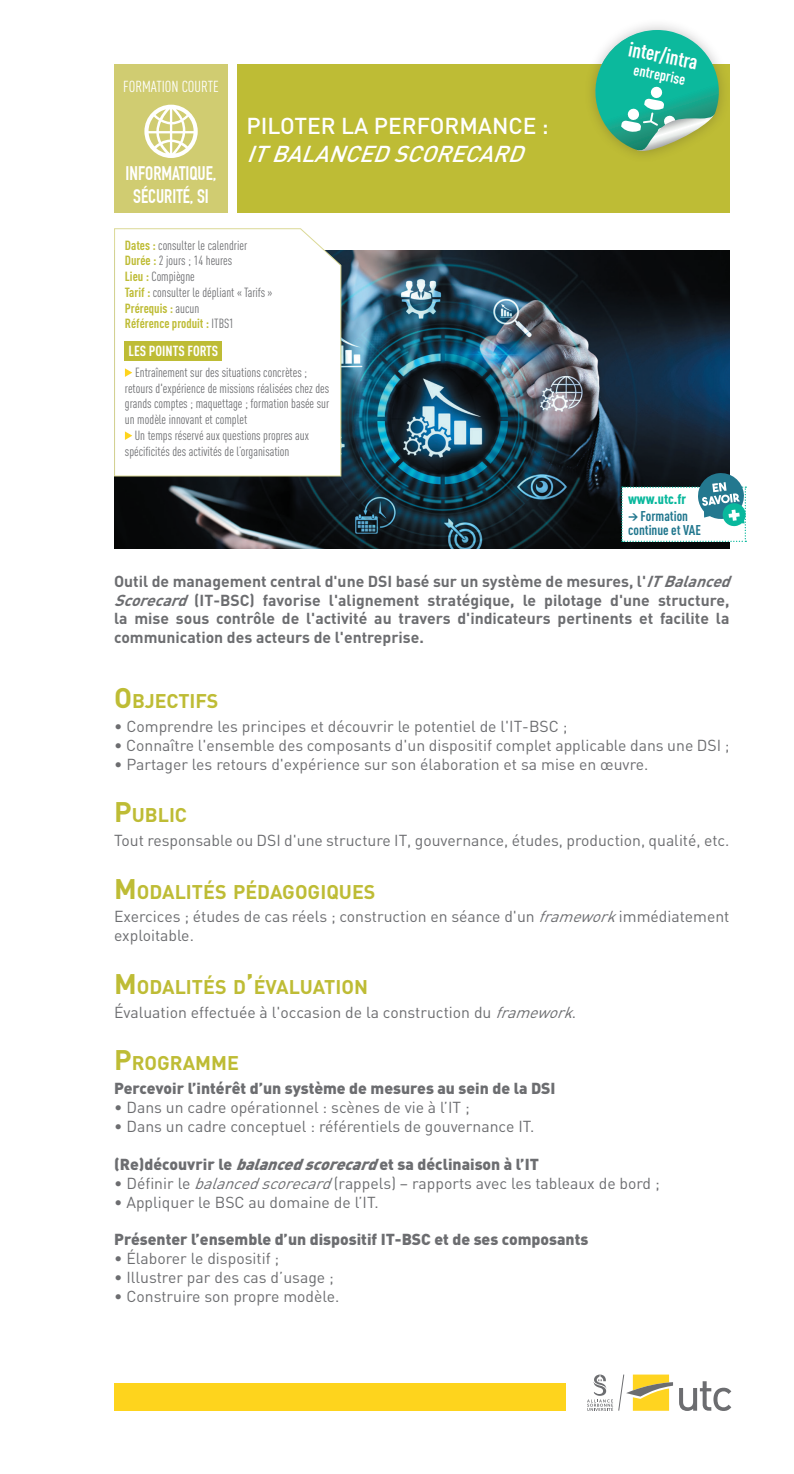
<style>
.page{position:relative;width:794px;height:1474px;background:#fff}
.page>*{position:absolute;margin:0;border:0;box-sizing:border-box;transform-origin:0 0}
.t1{font:500 22.75px/27.3px "DIN";color:#fff}
.t2{font:20.65px "DIN Cond Bold Alternate";color:#fff}
.t3{font:700 19.6px "DIN";color:#bebc35}
.t4{font:700 19.25px/23.1px "DIN Condensed";color:#fff;text-align:center}
.t5{font:15.75px/18.9px "DIN";color:#6c6d70}
.t6{font:700 15.75px/18.9px "DIN";color:#6c6d70}
.t7{font:900 15.75px "DIN";color:#6c6d70}
.t8{font:15.75px "DIN Cond";color:#fff}
.t9{font:15.05px "DIN Cond Bold Alternate";color:#fff}
.t10{font:14.35px "DIN Cond Bold Alternate";color:#fff}
.liste_avec_puce{font:14px/14px "DIN Cond Bold Alternate";color:#21778e}
.liste_avec_puce-2{font:900 14px "DIN Cond";color:#09b89d}
.t11{font:13.12px/15.8px "DIN Cond";color:#6c6d70}
.t12{font:13.12px "DIN Cond Bold Alternate";color:#bebc35}
.s1{font-style:italic}
.s2{font-family:"DIN Cond Bold Alternate";color:#bebc35}
.s3{font-family:"DIN Cond";color:#6c6d70}
.s4{font-size:28px}
</style>
<div class="page">
<div style="left:114px;top:1383px;width:452px;height:27px;background:#fed41d"></div>
<svg style="left:679px;top:1381px;width:52px;height:29px"></svg>
<svg style="left:587px;top:1374px;width:86px;height:36px"></svg>
<img style="left:114px;top:251px;width:615px;height:297px">
<svg style="left:114px;top:228px;width:228px;height:249px"></svg>
<div style="left:237px;top:64px;width:492px;height:149px;background:#bebc35"></div>
<div style="left:114px;top:64px;width:114px;height:149px;background:#d0cc71"></div>
<div style="left:583px;top:18px;width:148px;height:145px;background:#231f20;opacity:.26"></div>
<svg style="left:587px;top:23px;width:139px;height:131px"></svg>
<svg style="left:144px;top:105px;width:54px;height:53px"></svg>
<svg style="left:621px;top:473px;width:125px;height:69px"></svg>
<p class="t8" style="left:123px;top:77px;width:97px">FORMATION COURTE</p>
<p class="t4" style="left:126px;top:162px;width:92px">INFORMATIQUE,<br>SÉCURITÉ, SI</p>
<p class="t1" style="left:247px;top:112px;width:304px">PILOTER LA PERFORMANCE :<br><span class="s1">ITBALANCEDSCORECARD</span></p>
<p class="t11" style="left:125px;top:237px;width:124px"><span class="s2">Dates :</span> consulter le calendrier</p>
<p class="t11" style="left:125px;top:253px;width:109px"><span class="s2">Durée :</span> 2 jours ; 14 heures</p>
<p class="t11" style="left:125px;top:268px;width:71px"><span class="s2">Lieu :</span> Compiègne</p>
<p class="t11" style="left:125px;top:284px;width:149px"><span class="s2">Tarif :</span> consulter le dépliant « Tarifs »</p>
<p class="t12" style="left:125px;top:300px;width:76px">Prérequis : <span class="s3">aucun</span></p>
<p class="t12" style="left:125px;top:316px;width:111px">Référence produit : <span class="s3">ITBS1</span></p>
<p class="t10" style="left:129px;top:342px;width:91px">LES POINTS FORTS</p>
<p class="t11" style="left:125px;top:364px;width:206px;text-indent:10px">Entraînement sur des situations concrètes ; retours d'expérience de missions réalisées chez des grands comptes ; maquettage ; formation basée sur un modèle innovant et complet</p>
<p class="t11" style="left:125px;top:427px;width:185px;text-indent:10px">Un temps réservé aux questions propres aux spécificités des activités de l’organisation</p>
<p class="t2" style="left:631px;top:36px;width:72px;rotate:11deg">inter/intra</p>
<p class="t9" style="left:635px;top:61px;width:54px;rotate:11deg">entreprise</p>
<p class="liste_avec_puce-2" style="left:628px;top:490px;width:59px">www.utc.fr</p>
<p class="liste_avec_puce" style="left:628px;top:509px;width:74px">&gt; Formation continue et VAE</p>
<p class="t6" style="left:114px;top:571px;width:624px">Outil de management central d'une DSI basé sur un système de mesures, l'<span class="s1">ITBalanced Scorecard</span> (IT-BSC) favorise l'alignement stratégique, le pilotage d'une structure, la mise sous contrôle de l'activité au travers d'indicateurs pertinents et facilite la communication des acteurs de l'entreprise.</p>
<p class="t3" style="left:114px;top:688px;width:106px"><span class="s4">O</span> BJECTIFS</p>
<p class="t5" style="left:114px;top:716px;width:455px">• Comprendre les principes et découvrir le potentiel de l'IT-BSC ;</p>
<p class="t5" style="left:114px;top:735px;width:617px">• Connaître l'ensemble des composants d'un dispositif complet applicable dans une DSI ;</p>
<p class="t5" style="left:114px;top:754px;width:536px">• Partager les retours d'expérience sur son élaboration et sa mise en œuvre.</p>
<p class="t3" style="left:114px;top:802px;width:74px"><span class="s4">P</span>UBLIC</p>
<p class="t5" style="left:114px;top:830px;width:617px">Tout responsable ou DSI d'une structure IT, gouvernance, études, production, qualité, etc.</p>
<p class="t3" style="left:114px;top:878px;width:263px"><span class="s4">M</span> ODALITÉS PÉDAGOGIQUES</p>
<p class="t5" style="left:114px;top:907px;width:617px">Exercices ; études de cas réels ; construction en séance d'un <span class="s1">framework</span>immédiatement exploitable.</p>
<p class="t3" style="left:114px;top:973px;width:255px"><span class="s4">M</span> ODALITÉS D<span class="s4">’</span>ÉVALUATION</p>
<p class="t5" style="left:114px;top:1002px;width:466px">Évaluation effectuée à l'occasion de la construction du <span class="s1">framework</span>.</p>
<p class="t3" style="left:114px;top:1050px;width:126px"><span class="s4">P</span>ROGRAMME</p>
<p class="t7" style="left:114px;top:1077px;width:443px">Percevoir l’intérêt d’un système de mesures au sein de la DSI</p>
<p class="t5" style="left:114px;top:1097px;width:357px">• Dans un cadre opérationnel : scènes de vie à l’IT ;</p>
<p class="t5" style="left:114px;top:1116px;width:422px">• Dans un cadre conceptuel : référentiels de gouvernance IT.</p>
<p class="t7" style="left:114px;top:1153px;width:426px">(Re)découvrir le <span class="s1">balancedscorecard</span>et sa déclinaison à l’IT</p>
<p class="t5" style="left:114px;top:1173px;width:547px">• Définir le <span class="s1">balancedscorecard</span>(rappels) – rapports avec les tableaux de bord ;</p>
<p class="t5" style="left:114px;top:1192px;width:266px">• Appliquer le BSC au domaine de l’IT.</p>
<p class="t7" style="left:114px;top:1229px;width:476px">Présenter l’ensemble d’un dispositif IT-BSC et de ses composants</p>
<p class="t5" style="left:114px;top:1248px;width:167px">• Élaborer le dispositif ;</p>
<p class="t5" style="left:114px;top:1267px;width:221px">• Illustrer par des cas d’usage ;</p>
<p class="t5" style="left:114px;top:1286px;width:227px">• Construire son propre modèle.</p>
</div>
